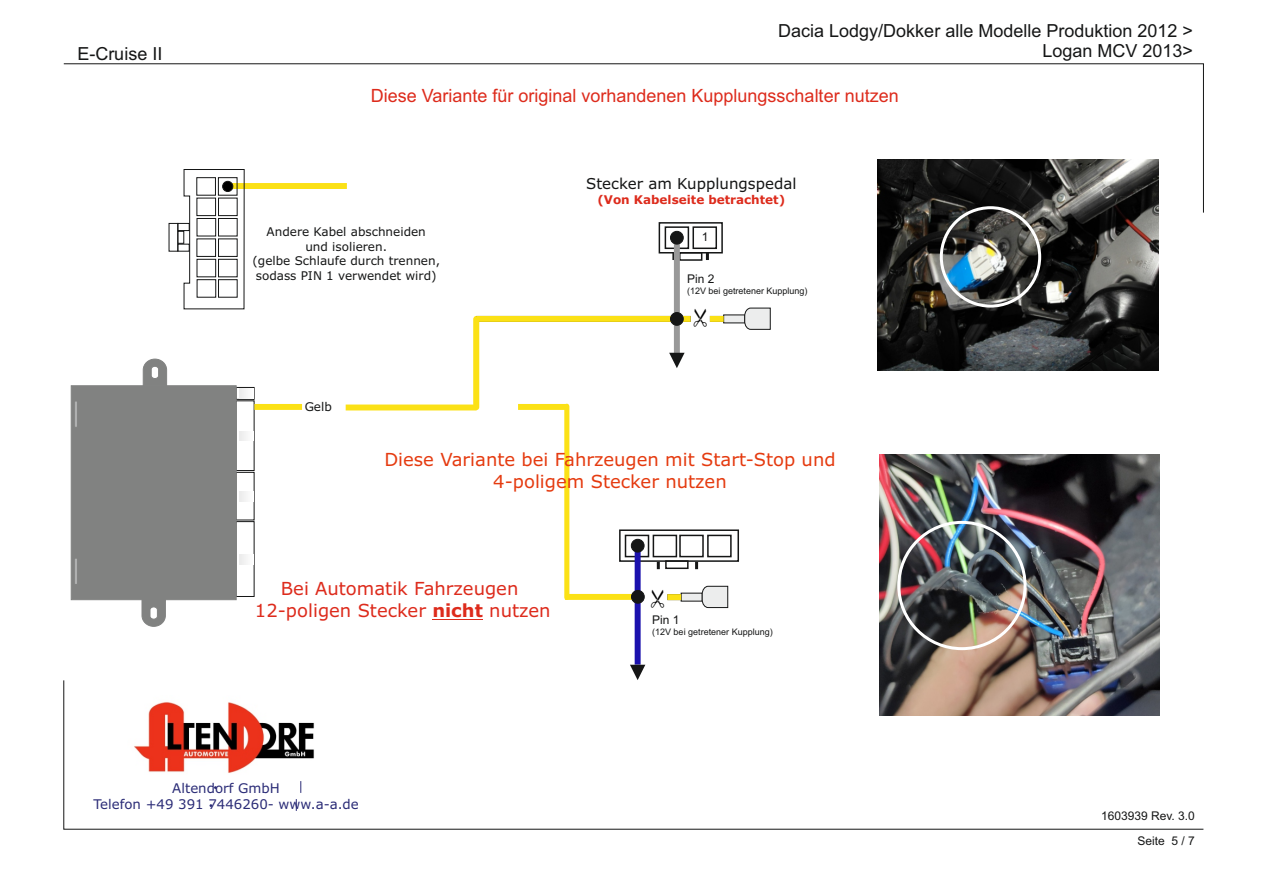
<style>
.page{position:relative;width:1263px;height:893px;background:#fff}
.page>*{position:absolute;margin:0;border:0;box-sizing:border-box;transform-origin:0 0}
.t1{font:18.3px "Arial";color:#dd2b1c}
.t2{font:18px/20.1px "Arial";color:#151616;text-align:right}
.t3{font:18px/21.9px "Verdana";color:#e53b10;text-align:center}
.t4{font:18px/21.9px "Verdana";color:#dd2b1c;text-align:center}
.t5{font:15px "Verdana";color:#151616}
.t6{font:13.35px/16.2px "Verdana";color:#2b2c77;text-align:center}
.t7{font:12px/14.5px "Verdana";color:#151616;text-align:center}
.t8{font:12px "Arial";color:#151616}
.t9{font:700 12px "Verdana";color:#dd2b1c}
.t10{font:9px "Arial";color:#151616}
.s1{font-weight:700}
</style>
<div class="page">
<img style="left:877px;top:213px;width:281px;height:157px">
<div style="left:940px;top:206px;width:101px;height:102px;border:3px solid #fff;border-radius:50%"></div>
<svg style="left:63px;top:63px;width:1141px;height:150px"></svg>
<svg style="left:63px;top:680px;width:1141px;height:149px"></svg>
<svg style="left:71px;top:359px;width:183px;height:268px"></svg>
<svg style="left:296px;top:799px;width:1px;height:12px"></svg>
<img style="left:128px;top:696px;width:196px;height:82px">
<svg style="left:300px;top:781px;width:1px;height:12px"></svg>
<hr style="left:432px;top:619px;width:51px;height:1px;background:#dd2b1c">
<div style="left:677px;top:316px;width:14px;height:6px;background:#fbe116"></div>
<div style="left:473px;top:319px;width:6px;height:88px;background:#fbe116"></div>
<div style="left:476px;top:316px;width:201px;height:6px;background:#fbe116"></div>
<div style="left:254px;top:404px;width:48px;height:6px;background:#fbe116"></div>
<div style="left:346px;top:404px;width:130px;height:6px;background:#fbe116"></div>
<svg style="left:723px;top:308px;width:47px;height:22px"></svg>
<div style="left:710px;top:316px;width:14px;height:6px;background:#fbe116"></div>
<div style="left:692px;top:226px;width:25px;height:23px;border:2px solid #151616"></div>
<div style="left:659px;top:222px;width:64px;height:31px;border:2px solid #151616"></div>
<div style="left:679px;top:252px;width:23px;height:9px;border:2px solid #151616"></div>
<svg style="left:706px;top:253px;width:3px;height:7px"></svg>
<svg style="left:672px;top:253px;width:2px;height:7px"></svg>
<div style="left:665px;top:226px;width:24px;height:23px;border:2px solid #151616"></div>
<div style="left:674px;top:238px;width:6px;height:115px;background:#999"></div>
<div style="left:670px;top:312px;width:13px;height:13px;background:#151616;border:1px solid #151616;border-radius:50%"></div>
<div style="left:670px;top:231px;width:13px;height:13px;background:#151616;border:1px solid #151616;border-radius:50%"></div>
<svg style="left:669px;top:353px;width:16px;height:15px"></svg>
<div style="left:231px;top:183px;width:116px;height:6px;background:#fbe116"></div>
<div style="left:169px;top:223px;width:9px;height:28px;border:1px solid #151616"></div>
<div style="left:178px;top:223px;width:11px;height:8px;border:1px solid #151616"></div>
<svg style="left:184px;top:169px;width:60px;height:140px"></svg>
<div style="left:218px;top:198px;width:19px;height:18px;border:1px solid #151616"></div>
<div style="left:218px;top:279px;width:19px;height:18px;border:1px solid #151616"></div>
<div style="left:197px;top:279px;width:19px;height:18px;border:1px solid #151616"></div>
<div style="left:218px;top:218px;width:19px;height:18px;border:1px solid #151616"></div>
<div style="left:197px;top:218px;width:19px;height:18px;border:1px solid #151616"></div>
<div style="left:218px;top:239px;width:19px;height:18px;border:1px solid #151616"></div>
<div style="left:197px;top:239px;width:19px;height:18px;border:1px solid #151616"></div>
<div style="left:218px;top:259px;width:19px;height:18px;border:1px solid #151616"></div>
<div style="left:197px;top:259px;width:19px;height:18px;border:1px solid #151616"></div>
<div style="left:197px;top:198px;width:19px;height:18px;border:1px solid #151616"></div>
<div style="left:218px;top:177px;width:19px;height:18px;border:1px solid #151616"></div>
<div style="left:197px;top:177px;width:19px;height:18px;border:1px solid #151616"></div>
<div style="left:222px;top:181px;width:11px;height:11px;background:#000;border:1px solid #151616;border-radius:50%"></div>
<div style="left:707px;top:535px;width:25px;height:22px;border:2px solid #151616"></div>
<div style="left:665px;top:560px;width:23px;height:9px;border:2px solid #151616"></div>
<svg style="left:657px;top:562px;width:3px;height:7px"></svg>
<div style="left:679px;top:535px;width:25px;height:22px;border:2px solid #151616"></div>
<div style="left:653px;top:535px;width:24px;height:22px;border:2px solid #151616"></div>
<div style="left:625px;top:535px;width:24px;height:22px;border:2px solid #151616"></div>
<div style="left:619px;top:529px;width:120px;height:33px;border:2px solid #151616"></div>
<svg style="left:695px;top:562px;width:3px;height:7px"></svg>
<div style="left:635px;top:549px;width:6px;height:116px;background:#1b11ad"></div>
<div style="left:631px;top:539px;width:13px;height:13px;background:#151616;border:1px solid #151616;border-radius:50%"></div>
<svg style="left:630px;top:665px;width:15px;height:15px"></svg>
<div style="left:564px;top:406px;width:5px;height:191px;background:#fbe116"></div>
<div style="left:565px;top:594px;width:72px;height:6px;background:#fbe116"></div>
<div style="left:631px;top:590px;width:13px;height:13px;background:#151616;border:1px solid #151616;border-radius:50%"></div>
<div style="left:518px;top:404px;width:50px;height:6px;background:#fbe116"></div>
<svg style="left:681px;top:586px;width:47px;height:22px"></svg>
<div style="left:667px;top:594px;width:14px;height:6px;background:#fbe116"></div>
<img style="left:879px;top:455px;width:281px;height:260px">
<div style="left:897px;top:521px;width:129px;height:129px;border:3px solid #fff;border-radius:50%"></div>
<h2 class="t2" style="left:77px;top:45px;width:87px">E-Cruise II</h2>
<h2 class="t2" style="left:778px;top:22px;width:416px">Dacia Lodgy/Dokker alle Modelle Produktion 2012 &gt;<br>Logan MCV 2013&gt;</h2>
<h1 class="t1" style="left:371px;top:89px;width:529px">Diese Variante für original vorhandenen Kupplungsschalter nutzen</h1>
<p class="t7" style="left:252px;top:226px;width:189px">Andere Kabel abschneiden<br>und isolieren.<br>(gelbe Schlaufe durch trennen, sodass PIN 1 verwendet wird)</p>
<p class="t7" style="left:305px;top:401px;width:29px">Gelb</p>
<p class="t5" style="left:586px;top:177px;width:212px">Stecker am Kupplungspedal</p>
<p class="t9" style="left:597px;top:195px;width:189px">(Von Kabelseite betrachtet)</p>
<p class="t8" style="left:702px;top:233px;width:8px">1</p>
<p class="t8" style="left:687px;top:275px;width:29px">Pin 2</p>
<p class="t10" style="left:687px;top:287px;width:122px">(12V bei getretener Kupplung)</p>
<h2 class="t3" style="left:384px;top:450px;width:453px">Diese Variante bei Fahrzeugen mit Start-Stop und<br>4-poligem Stecker nutzen</h2>
<h2 class="t4" style="left:255px;top:579px;width:297px">Bei Automatik Fahrzeugen<br>12-poligen Stecker <span class="s1">nicht</span> nutzen</h2>
<p class="t8" style="left:652px;top:615px;width:29px">Pin 1</p>
<p class="t10" style="left:652px;top:628px;width:122px">(12V bei getretener Kupplung)</p>
<p class="t6" style="left:93px;top:781px;width:267px">Altendorf GmbH<br>Telefon +49 391 7446260- www.a-a.de</p>
<p class="t8" style="left:1101px;top:811px;width:95px">1603939 Rev. 3.0</p>
<p class="t8" style="left:1137px;top:837px;width:59px">Seite 5 / 7</p>
</div>
